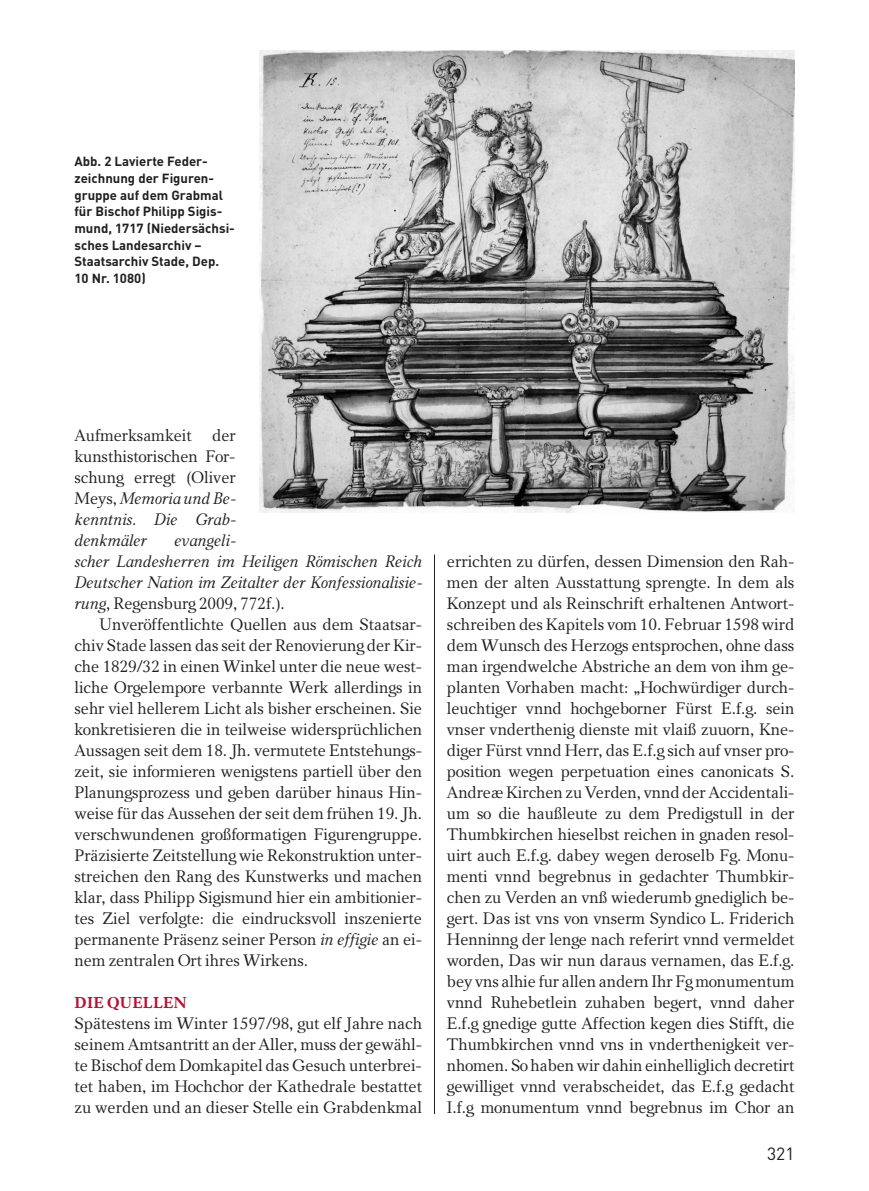
<style>
.page{position:relative;width:869px;height:1191px;background:#fff}
.page>*{position:absolute;margin:0;border:0;box-sizing:border-box;transform-origin:0 0}
.t1{font:17.5px "DINOT";color:#231f20}
.t2{font:16.62px/21px "Carniola";letter-spacing:-.005em;color:#231f20;text-align:justify}
.t3{font:italic 16.62px/21px "Carniola";letter-spacing:-.005em;color:#231f20}
.t4{font:700 15.75px "Carniola";letter-spacing:-.005em;color:#b90f36}
.t5{font:700 13.12px/16.6px "DINOT";color:#231f20}
.s1{font-style:italic}
.s2{font-style:normal}
</style>
<div class="page">
<hr style="left:434px;top:554px;width:1px;height:560px;background:#231f20">
<img style="left:260px;top:51px;width:534px;height:461px">
<p class="t5" style="left:74px;top:155px;width:162px">Abb. 2 Lavierte Feder&shy;zeichnung der Figuren&shy;gruppe auf dem Grabmal für Bischof Philipp Sigis&shy;mund, 1717 (Niedersächsi&shy;sches Landesarchiv –<br>Staatsarchiv Stade, Dep.<br>10 Nr. 1080)</p>
<p class="t2" style="left:74px;top:425px;width:163px;text-align:left">Aufmerksamkeit der kunsthistorischen For&shy;schung erregt (Oliver<br>Meys, <span class="s1">Memoria und Be&shy;kenntnis. Die Grab&shy;denkmäler</span></p>
<p class="t3" style="left:74px;top:530px;width:349px;text-indent:100px">evangeli-<br>scher Landesherren im Heiligen Römischen Reich Deutscher Nation im Zeitalter der Konfessionalisie&shy;rung<span class="s2">, Regensburg 2009, 772f.).</span></p>
<p class="t2" style="left:74px;top:614px;width:349px;text-indent:25px">Unveröffentlichte Quellen aus dem Staatsar&shy;chiv Stade lassen das seit der Renovierung der Kir&shy;che 1829/32 in einen Winkel unter die neue west&shy;liche Orgelempore verbannte Werk allerdings in sehr viel hellerem Licht als bisher erscheinen. Sie konkretisieren die in teilweise widersprüchlichen Aussagen seit dem 18. Jh. vermutete Entstehungs&shy;zeit, sie informieren wenigstens partiell über den Planungsprozess und geben darüber hinaus Hin&shy;weise für das Aussehen der seit dem frühen 19. Jh. verschwundenen großformatigen Figurengruppe.<br>Präzisierte Zeitstellung wie Rekonstruktion unter&shy;streichen den Rang des Kunstwerks und machen klar, dass Philipp Sigismund hier ein ambitionier&shy;tes Ziel verfolgte: die eindrucksvoll inszenierte permanente Präsenz seiner Person <span class="s1">in effigie</span> an ei&shy;nem zentralen Ort ihres Wirkens.</p>
<p class="t4" style="left:74px;top:993px;width:114px">DIE QUELLEN</p>
<p class="t2" style="left:74px;top:1013px;width:349px">Spätestens im Winter 1597/98, gut elf Jahre nach seinem Amtsantritt an der Aller, muss der gewähl&shy;te Bischof dem Domkapitel das Gesuch unterbrei&shy;tet haben, im Hochchor der Kathedrale bestattet zu werden und an dieser Stelle ein Grabdenkmal</p>
<p class="t2" style="left:446px;top:551px;width:349px">errichten zu dürfen, dessen Dimension den Rah&shy;men der alten Ausstattung sprengte. In dem als Konzept und als Reinschrift erhaltenen Antwort&shy;schreiben des Kapitels vom 10. Februar 1598 wird dem Wunsch des Herzogs entsprochen, ohne dass man irgendwelche Abstriche an dem von ihm ge&shy;planten Vorhaben macht: „Hochwürdiger durch&shy;leuchtiger vnnd hochgeborner Fürst E.f.g. sein vnser vnderthenig dienste mit vlaiß zuuorn, Kne&shy;diger Fürst vnnd Herr, das E.f.g sich auf vnser pro&shy;position wegen perpetuation eines canonicats S.<br>Andreæ Kirchen zu Verden, vnnd der Accidentali&shy;um so die haußleute zu dem Predigstull in der Thumbkirchen hieselbst reichen in gnaden resol&shy;uirt auch E.f.g. dabey wegen deroselb Fg. Monu&shy;menti vnnd begrebnus in gedachter Thumbkir&shy;chen zu Verden an vnß wiederumb gnediglich be&shy;gert. Das ist vns von vnserm Syndico L. Friderich Henninng der lenge nach referirt vnnd vermeldet worden, Das wir nun daraus vernamen, das E.f.g. bey vns alhie fur allen andern Ihr Fg monumentum vnnd Ruhebetlein zuhaben begert, vnnd daher E.f.g gnedige gutte Affection kegen dies Stifft, die Thumbkirchen vnnd vns in vnderthenigkeit ver&shy;nhomen. So haben wir dahin einhelliglich decretirt gewilliget vnnd verabscheidet, das E.f.g gedacht I.f.g monumentum vnnd begrebnus im Chor an</p>
<p class="t1" style="left:766px;top:1147px;width:29px">321</p>
</div>
